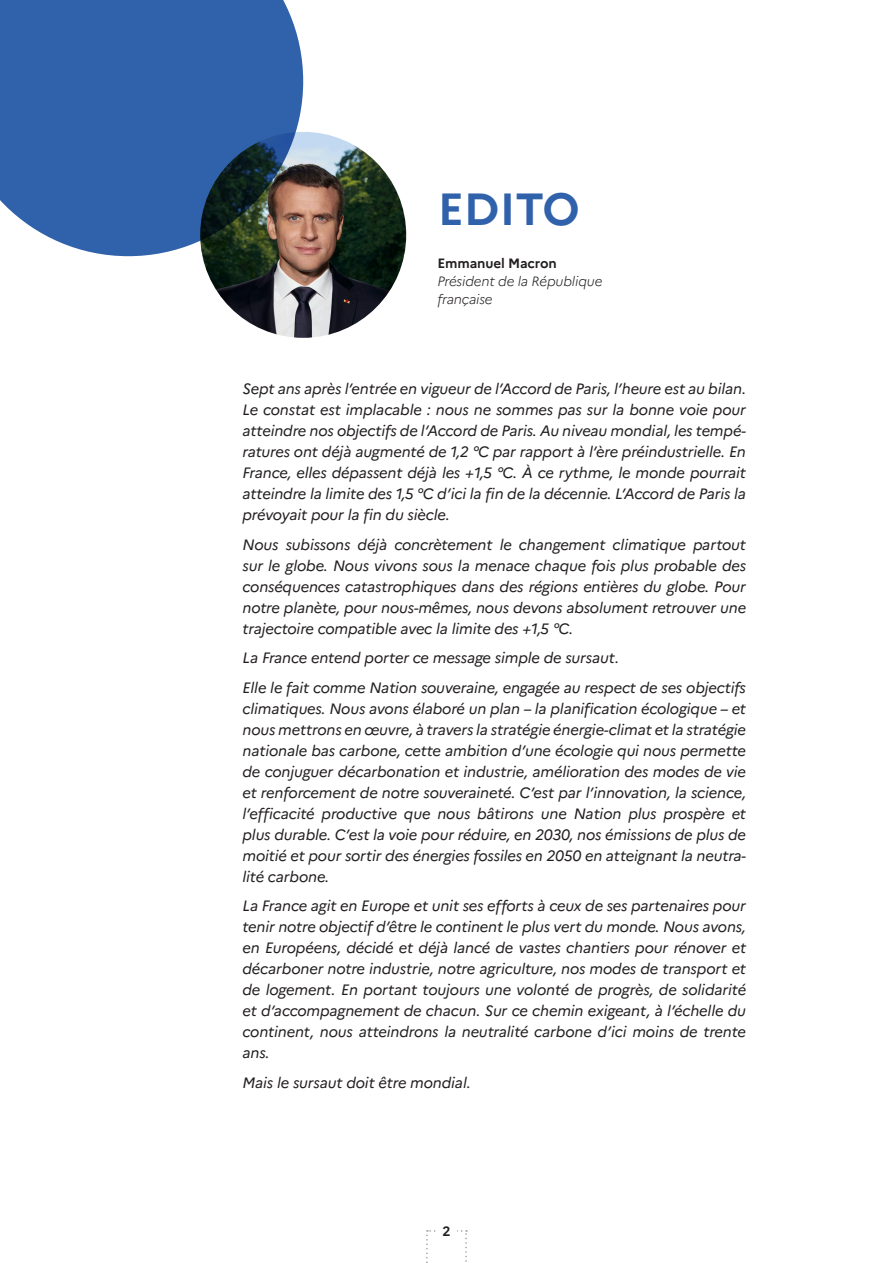
<style>
.page{position:relative;width:893px;height:1263px;background:#fff}
.page>*{position:absolute;margin:0;border:0;box-sizing:border-box;transform-origin:0 0}
.t1{font:700 45px "Marianne";color:#3061ab}
.t2{font:italic 15px/21px "Marianne";letter-spacing:-.01em;color:#231f20;text-align:justify}
.t3{font:italic 300 13.5px/18px "Marianne";letter-spacing:-.01em;color:#231f20}
.t4{font:700 13.5px "Marianne";letter-spacing:-.01em;color:#231f20}
</style>
<div class="page">
<svg style="left:426px;top:1230px;width:41px;height:33px"></svg>
<div style="left:436px;top:1225px;width:21px;height:38px;background:#fff"></div>
<img style="left:200px;top:132px;width:206px;height:206px;border-radius:103px">
<svg style="left:0;top:0;width:303px;height:256px;background:#3b64a0"></svg>
<h1 class="t1" style="left:438px;top:182px;width:144px">EDITO</h1>
<p class="t4" style="left:437px;top:254px;width:121px">Emmanuel Macron</p>
<p class="t3" style="left:437px;top:272px;width:166px">Président de la République française</p>
<p class="t2" style="left:242px;top:378px;width:505px">Sept ans après l’entrée en vigueur de l’Accord de Paris, l’heure est au bilan.<br>Le constat est implacable : nous ne sommes pas sur la bonne voie pour atteindre nos objectifs de l’Accord de Paris. Au niveau mondial, les tempé&shy;ratures ont déjà augmenté de 1,2 °C par rapport à l’ère préindustrielle. En France, elles dépassent déjà les +1,5 °C. À ce rythme, le monde pourrait atteindre la limite des 1,5 °C d’ici la fin de la décennie. L’Accord de Paris la prévoyait pour la fin du siècle.</p>
<p class="t2" style="left:242px;top:534px;width:505px">Nous subissons déjà concrètement le changement climatique partout sur le globe. Nous vivons sous la menace chaque fois plus probable des conséquences catastrophiques dans des régions entières du globe. Pour notre planète, pour nous-mêmes, nous devons absolument retrouver une trajectoire compatible avec la limite des +1,5 °C.</p>
<p class="t2" style="left:242px;top:643px;width:505px;line-height:29.5px">La France entend porter ce message simple de sursaut.<br>Elle le fait comme Nation souveraine, engagée au respect de ses objectifs</p>
<p class="t2" style="left:242px;top:698px;width:505px">climatiques. Nous avons élaboré un plan – la planification écologique – et nous mettrons en œuvre, à travers la stratégie énergie-climat et la stratégie nationale bas carbone, cette ambition d’une écologie qui nous permette de conjuguer décarbonation et industrie, amélioration des modes de vie et renforcement de notre souveraineté. C’est par l’innovation, la science, l’efficacité productive que nous bâtirons une Nation plus prospère et plus durable. C’est la voie pour réduire, en 2030, nos émissions de plus de moitié et pour sortir des énergies fossiles en 2050 en atteignant la neutra&shy;lité carbone.</p>
<p class="t2" style="left:242px;top:895px;width:505px">La France agit en Europe et unit ses efforts à ceux de ses partenaires pour tenir notre objectif d’être le continent le plus vert du monde. Nous avons, en Européens, décidé et déjà lancé de vastes chantiers pour rénover et décarboner notre industrie, notre agriculture, nos modes de transport et de logement. En portant toujours une volonté de progrès, de solidarité et d’accompagnement de chacun. Sur ce chemin exigeant, à l’échelle du continent, nous atteindrons la neutralité carbone d’ici moins de trente ans.</p>
<p class="t2" style="left:242px;top:1072px;width:230px">Mais le sursaut doit être mondial.</p>
<p class="t4" style="left:442px;top:1222px;width:10px">2</p>
</div>
